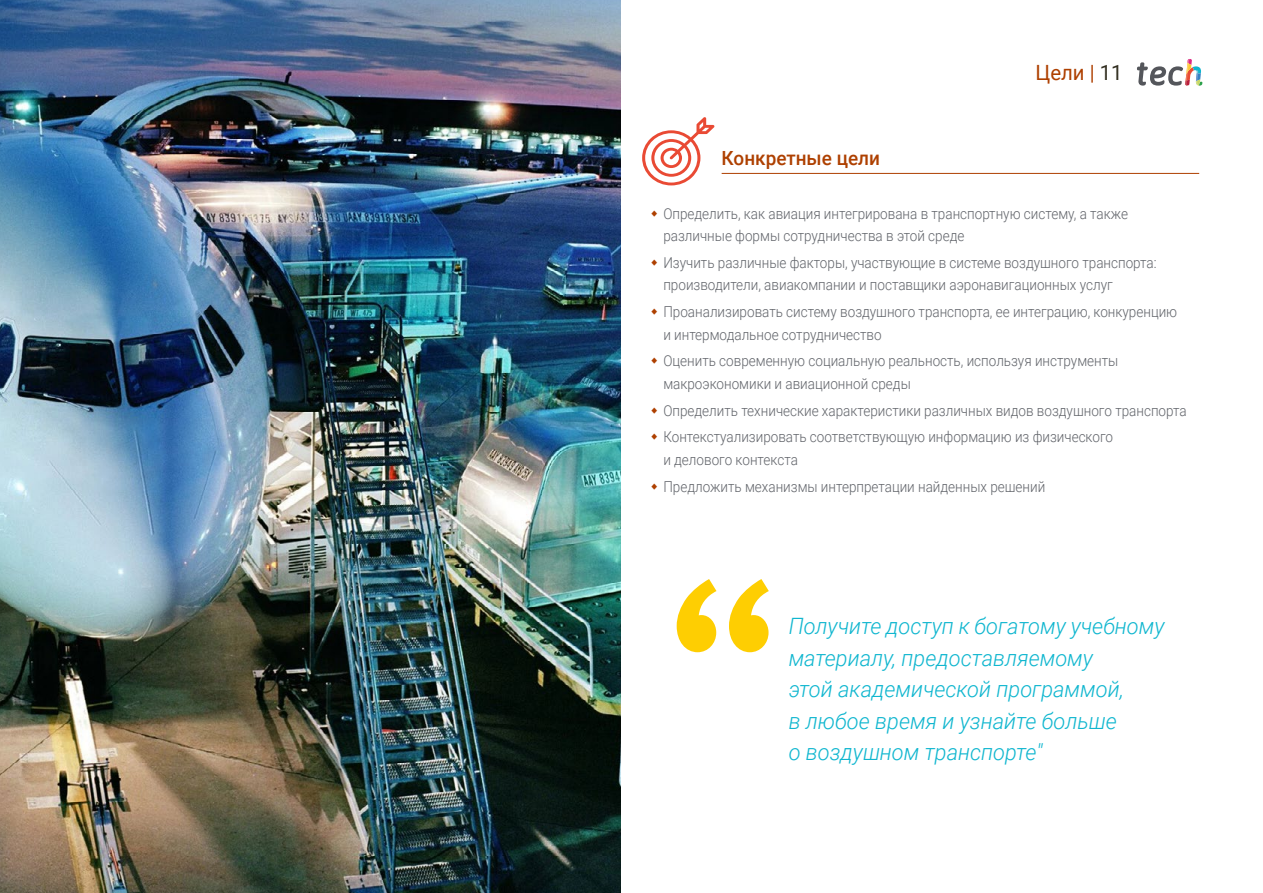
<style>
.page{position:relative;width:1263px;height:893px;background:#fff}
.page>*{position:absolute;margin:0;border:0;box-sizing:border-box;transform-origin:0 0}
.t1{font:italic 300 22.5px/31.5px "Roboto";color:#0fb6cf}
.t2{font:21px "Roboto";color:#ae4000}
.t3{font:500 19.5px "Roboto";color:#ae4000}
.t4{font:300 15px/22.5px "Roboto";color:#61646a;scale:.9 1}
.s1{color:#312e20}
</style>
<div class="page">
<hr style="left:722px;top:173px;width:477px;height:1px;background:#ae4000">
<svg style="left:642px;top:117px;width:72px;height:68px"></svg>
<img style="left:0;top:0;width:621px;height:893px">
<svg style="left:1137px;top:59px;width:65px;height:27px"></svg>
<svg style="left:677px;top:579px;width:92px;height:73px"></svg>
<h2 class="t2" style="left:1035px;top:57px;width:89px">Цели | <span class="s1">11</span></h2>
<h3 class="t3" style="left:722px;top:144px;width:160px">Конкретные цели</h3>
<p class="t4" style="left:663px;top:201px;width:518px">Определить, как авиация интегрирована в транспортную систему, а также различные формы сотрудничества в этой среде</p>
<p class="t4" style="left:663px;top:251px;width:549px">Изучить различные факторы, участвующие в системе воздушного транспорта: производители, авиакомпании и поставщики аэронавигационных услуг</p>
<p class="t4" style="left:663px;top:300px;width:572px">Проанализировать систему воздушного транспорта, ее интеграцию, конкуренцию и интермодальное сотрудничество</p>
<p class="t4" style="left:663px;top:349px;width:507px">Оценить современную социальную реальность, используя инструменты макроэкономики и авиационной среды</p>
<p class="t4" style="left:663px;top:396px;width:583px;line-height:26.7px">Определить технические характеристики различных видов воздушного транспорта<br>Контекстуализировать соответствующую информацию из физического</p>
<p class="t4" style="left:663px;top:446px;width:426px;line-height:26.7px">и делового контекста<br>Предложить механизмы интерпретации найденных решений</p>
<h1 class="t1" style="left:789px;top:609px;width:377px">Получите доступ к богатому учебному материалу, предоставляемому<br>этой академической программой,<br>в любое время и узнайте больше<br>о воздушном транспорте"</h1>
</div>
